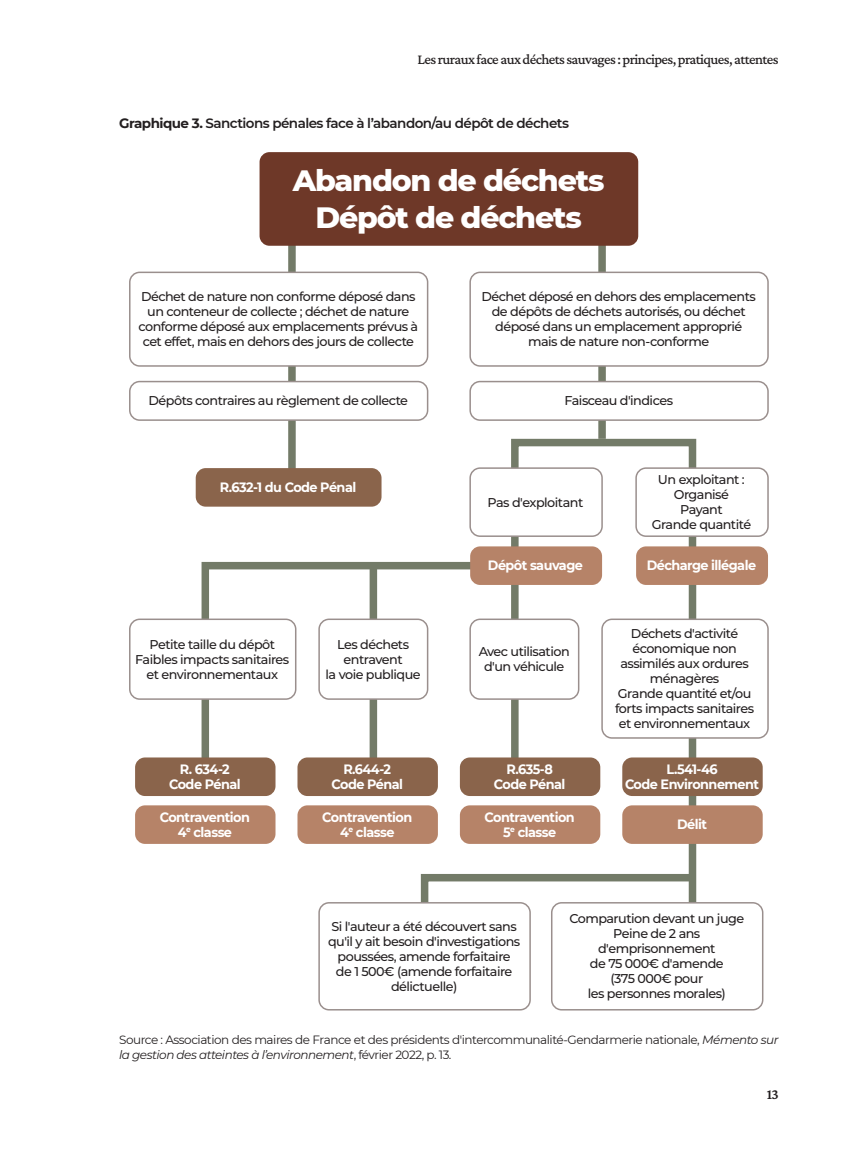
<style>
.page{position:relative;width:851px;height:1149px;background:#fff}
.page>*{position:absolute;margin:0;border:0;box-sizing:border-box;transform-origin:0 0}
.TAB_01{font:800 30px/37.5px "Montserrat";letter-spacing:-.04em;color:#fff;text-align:center}
.t1{font:600 15px "Crimson Pro";color:#231f20}
.t2{font:500 14.7px "Crimson Pro";letter-spacing:-.04em;color:#231f20}
.TAB_01-2{font:700 13.5px/15px "Montserrat";letter-spacing:-.04em;color:#fff;text-align:center;scale:.95 1}
.TAB_TITRES{font:600 13.5px "Montserrat";letter-spacing:-.04em;color:#231f20}
.TAB_01-3{font:500 12.75px/15px "Montserrat";letter-spacing:-.04em;color:#231f20;text-align:center}
.TAB_source{font:12px/15px "Montserrat";letter-spacing:-.04em;color:#231f20}
.s1{font-weight:700}
.s2{font-style:italic}
</style>
<div class="page">
<svg style="left:507px;top:435px;width:193px;height:539px"></svg>
<svg style="left:420px;top:869px;width:280px;height:88px"></svg>
<div style="left:598px;top:199px;width:7px;height:239px;background:#737b68"></div>
<div style="left:288px;top:192px;width:8px;height:289px;background:#737b68"></div>
<svg style="left:198px;top:561px;width:320px;height:218px"></svg>
<div style="left:369px;top:565px;width:8px;height:201px;background:#737b68"></div>
<div style="left:259px;top:152px;width:379px;height:94px;background:#6e3828;border-radius:10px"></div>
<div style="left:130px;top:272px;width:297px;height:94px;background:#fff;border-radius:10px"></div>
<div style="left:129px;top:271px;width:299px;height:95px;border:2px solid #9a8f8d;border-radius:10px"></div>
<div style="left:130px;top:381px;width:297px;height:39px;background:#fff;border-radius:10px"></div>
<div style="left:129px;top:381px;width:299px;height:40px;border:2px solid #9a8f8d;border-radius:10px"></div>
<div style="left:196px;top:468px;width:185px;height:38px;background:#8a644b;border-radius:10px"></div>
<div style="left:135px;top:757px;width:140px;height:38px;background:#8a644b;border-radius:10px"></div>
<div style="left:135px;top:805px;width:140px;height:38px;background:#b68368;border-radius:10px"></div>
<div style="left:460px;top:757px;width:140px;height:38px;background:#8a644b;border-radius:10px"></div>
<div style="left:460px;top:805px;width:140px;height:38px;background:#b68368;border-radius:10px"></div>
<div style="left:470px;top:546px;width:132px;height:38px;background:#b68368;border-radius:10px"></div>
<div style="left:297px;top:757px;width:141px;height:38px;background:#8a644b;border-radius:10px"></div>
<div style="left:297px;top:805px;width:141px;height:38px;background:#b68368;border-radius:10px"></div>
<div style="left:622px;top:757px;width:140px;height:38px;background:#8a644b;border-radius:10px"></div>
<div style="left:622px;top:805px;width:140px;height:38px;background:#b68368;border-radius:10px"></div>
<div style="left:636px;top:546px;width:131px;height:38px;background:#b68368;border-radius:10px"></div>
<div style="left:470px;top:272px;width:297px;height:94px;background:#fff;border-radius:10px"></div>
<div style="left:469px;top:271px;width:299px;height:95px;border:2px solid #9a8f8d;border-radius:10px"></div>
<div style="left:470px;top:381px;width:297px;height:39px;background:#fff;border-radius:10px"></div>
<div style="left:469px;top:381px;width:299px;height:40px;border:2px solid #9a8f8d;border-radius:10px"></div>
<div style="left:470px;top:468px;width:132px;height:68px;background:#fff;border-radius:10px"></div>
<div style="left:469px;top:467px;width:133px;height:69px;border:2px solid #9a8f8d;border-radius:10px"></div>
<div style="left:319px;top:619px;width:108px;height:80px;background:#fff;border-radius:10px"></div>
<div style="left:318px;top:618px;width:110px;height:81px;border:2px solid #9a8f8d;border-radius:10px"></div>
<div style="left:470px;top:619px;width:108px;height:80px;background:#fff;border-radius:10px"></div>
<div style="left:469px;top:618px;width:110px;height:81px;border:2px solid #9a8f8d;border-radius:10px"></div>
<div style="left:130px;top:619px;width:166px;height:80px;background:#fff;border-radius:10px"></div>
<div style="left:129px;top:618px;width:167px;height:81px;border:2px solid #9a8f8d;border-radius:10px"></div>
<div style="left:602px;top:619px;width:165px;height:118px;background:#fff;border-radius:10px"></div>
<div style="left:601px;top:618px;width:167px;height:120px;border:2px solid #9a8f8d;border-radius:10px"></div>
<div style="left:319px;top:902px;width:211px;height:107px;background:#fff;border-radius:10px"></div>
<div style="left:318px;top:901px;width:212px;height:109px;border:2px solid #9a8f8d;border-radius:10px"></div>
<div style="left:551px;top:902px;width:211px;height:107px;background:#fff;border-radius:10px"></div>
<div style="left:551px;top:901px;width:212px;height:109px;border:2px solid #9a8f8d;border-radius:10px"></div>
<div style="left:636px;top:468px;width:131px;height:68px;background:#fff;border-radius:10px"></div>
<div style="left:635px;top:467px;width:133px;height:69px;border:2px solid #9a8f8d;border-radius:10px"></div>
<p class="t2" style="left:417px;top:50px;width:362px">Les ruraux face aux déchets sauvages : principes, pratiques, attentes</p>
<p class="TAB_TITRES" style="left:119px;top:114px;width:451px"><span class="s1">Graphique 3.</span> Sanctions pénales face à l’abandon/au dépôt de déchets</p>
<p class="TAB_01" style="left:293px;top:159px;width:313px">Abandon de déchets<br>Dépôt de déchets</p>
<p class="TAB_01-3" style="left:138px;top:288px;width:281px">Déchet de nature non conforme déposé dans un conteneur de collecte ; déchet de nature conforme déposé aux emplacements prévus à cet effet, mais en dehors des jours de collecte</p>
<p class="TAB_01-3" style="left:149px;top:392px;width:261px">Dépôts contraires au règlement de collecte</p>
<p class="TAB_01-2" style="left:220px;top:479px;width:145px">R.632-1 du Code Pénal</p>
<p class="TAB_01-3" style="left:481px;top:288px;width:276px">Déchet déposé en dehors des emplacements de dépôts de déchets autorisés, ou déchet déposé dans un emplacement approprié mais de nature non-conforme</p>
<p class="TAB_01-3" style="left:564px;top:392px;width:110px">Faisceau d'indices</p>
<p class="TAB_01-3" style="left:487px;top:494px;width:97px">Pas d'exploitant</p>
<p class="TAB_01-2" style="left:488px;top:557px;width:102px">Dépôt sauvage</p>
<p class="TAB_01-3" style="left:658px;top:471px;width:88px">Un exploitant :<br>Organisé</p>
<p class="TAB_01-3" style="left:651px;top:501px;width:101px">Payant<br>Grande quantité</p>
<p class="TAB_01-2" style="left:646px;top:557px;width:117px">Décharge illégale</p>
<p class="TAB_01-3" style="left:135px;top:636px;width:155px">Petite taille du dépôt<br>Faibles impacts sanitaires et environnementaux</p>
<p class="TAB_01-3" style="left:620px;top:625px;width:130px">Déchets d'activité économique non assimilés aux ordures ménagères</p>
<p class="TAB_01-3" style="left:615px;top:685px;width:141px">Grande quantité et/ou forts impacts sanitaires et environnementaux</p>
<p class="TAB_01-3" style="left:325px;top:636px;width:97px">Les déchets entravent<br>la voie publique</p>
<p class="TAB_01-3" style="left:478px;top:643px;width:92px">Avec utilisation d'un véhicule</p>
<p class="TAB_01-2" style="left:169px;top:760px;width:77px">R. 634-2<br>Code Pénal</p>
<p class="TAB_01-2" style="left:160px;top:808px;width:96px">Contravention</p>
<p class="TAB_01-2" style="left:178px;top:823px;width:59px">4<sup>e</sup> classe</p>
<p class="TAB_01-2" style="left:331px;top:760px;width:77px">R.644-2<br>Code Pénal</p>
<p class="TAB_01-2" style="left:322px;top:808px;width:96px">Contravention</p>
<p class="TAB_01-2" style="left:340px;top:823px;width:59px">4<sup>e</sup> classe</p>
<p class="TAB_01-2" style="left:494px;top:760px;width:77px">R.635-8<br>Code Pénal</p>
<p class="TAB_01-2" style="left:484px;top:808px;width:96px">Contravention</p>
<p class="TAB_01-2" style="left:503px;top:823px;width:57px">5<sup>e</sup> classe</p>
<p class="TAB_01-2" style="left:666px;top:760px;width:55px">L.541-46</p>
<p class="TAB_01-2" style="left:625px;top:775px;width:143px">Code Environnement</p>
<p class="TAB_01-2" style="left:677px;top:816px;width:33px">Délit</p>
<p class="TAB_01-3" style="left:328px;top:917px;width:194px">Si l'auteur a été découvert sans qu'il y ait besoin d'investigations poussées, amende forfaitaire<br>de 1 500€ (amende forfaitaire délictuelle)</p>
<p class="TAB_01-3" style="left:569px;top:910px;width:176px">Comparution devant un juge<br>Peine de 2 ans d'emprisonnement<br>de 75 000€ d'amende<br>(375 000€ pour<br>les personnes morales)</p>
<p class="TAB_source" style="left:119px;top:1031px;width:661px">Source : Association des maires de France et des présidents d'intercommunalité-Gendarmerie nationale, <span class="s2">Mémento sur la gestion des atteintes à l’environnement</span>, février 2022, p. 13.</p>
<p class="t1" style="left:766px;top:1083px;width:13px">13</p>
</div>
